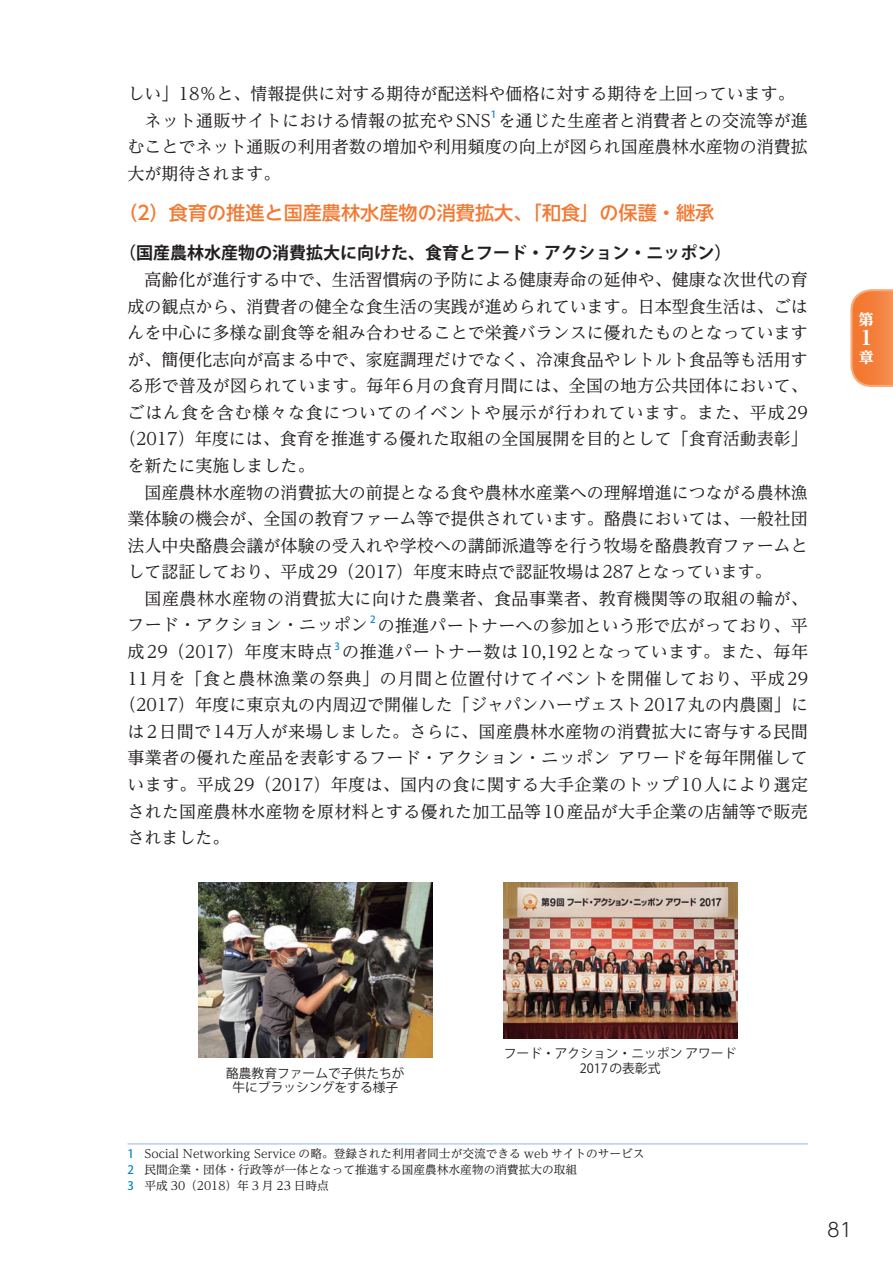
<style>
.page{position:relative;width:893px;height:1263px;background:#fff}
.page>*{position:absolute;margin:0;border:0;box-sizing:border-box;transform-origin:0 0}
.t1{font:800 19.35px "UD Reimin Pr 6 N";color:#fff}
.t2{font:500 19.2px "UD Shin Go NT Pr 6 N";color:#f37932}
.t3{font:300 19.2px "UD Shin Go NT Pr 6 N";color:#231f20}
.t4{font:16.95px/26.5px "UD Reimin Pr 6 N";color:#231f20}
.t5{font:16.95px "UD Reimin Pr 6 N";letter-spacing:.04em;color:#231f20}
.t6{font:16.95px "UD Reimin Pr 6 N";letter-spacing:.025em;color:#231f20}
.t7{font:16.95px "UD Reimin Pr 6 N";letter-spacing:.02em;color:#231f20}
.t8{font:16.95px "UD Reimin Pr 6 N";letter-spacing:.05em;color:#231f20}
.t9{font:16.95px "UD Reimin Pr 6 N";letter-spacing:.03em;color:#231f20}
.t10{font:700 16.95px "Koz Go Pr 6 N";color:#231f20}
.t11{font:800 14.85px "UD Reimin Pr 6 N";color:#fff}
.t12{font:12.75px/14.9px "Koz Go Pr 6 N";color:#231f20;text-align:center}
.t13{font:11.7px/15.9px "UD Reimin Pr 6 N";color:#231f20}
.t14{font:500 9.9px "Koz Go Pr 6 N";color:#0c88cb}
.s1{font-family:"Koz Go Pr 6 N";font-weight:500;color:#0c88cb}
</style>
<div class="page">
<img style="left:198px;top:882px;width:234px;height:176px">
<img style="left:503px;top:882px;width:234px;height:156px">
<hr style="left:128px;top:1143px;width:680px;height:1px;background:#8db7e1">
<svg style="left:850px;top:289px;width:43px;height:98px;background:#f48b4d"></svg>
<p class="t4" style="left:145px;top:80px;width:652px;text-indent:-17px">しい」18％と、情報提供に対する期待が配送料や価格に対する期待を上回っています。ネット通販サイトにおける情報の拡充やSNS</p>
<p class="t14" style="left:491px;top:109px;width:7px">1</p>
<p class="t4" style="left:128px;top:106px;width:682px;text-align:justify;text-indent:371px">を通じた生産者と消費者との交流等が進むことでネット通販の利用者数の増加や利用頻度の向上が図られ国産農林水産物の消費拡大が期待されます。</p>
<p class="t2" style="left:118px;top:198px;width:598px">（2）食育の推進と国産農林水産物の消費拡大、「和食」の保護・継承</p>
<p class="t10" style="left:119px;top:244px;width:614px">（国産農林水産物の消費拡大に向けた、食育とフード・アクション・ニッポン）</p>
<p class="t4" style="left:145px;top:266px;width:665px">高齢化が進行する中で、生活習慣病の予防による健康寿命の延伸や、健康な次世代の育</p>
<p class="t4" style="left:128px;top:292px;width:682px">成の観点から、消費者の健全な食生活の実践が進められています。日本型食生活は、ごは</p>
<p class="t4" style="left:128px;top:319px;width:682px">んを中心に多様な副食等を組み合わせることで栄養バランスに優れたものとなっています</p>
<p class="t4" style="left:128px;top:346px;width:682px">が、簡便化志向が高まる中で、家庭調理だけでなく、冷凍食品やレトルト食品等も活用す</p>
<p class="t4" style="left:128px;top:372px;width:682px">る形で普及が図られています。毎年6月の食育月間には、全国の地方公共団体において、</p>
<p class="t8" style="left:128px;top:399px;width:682px">ごはん食を含む様々な食についてのイベントや展示が行われています。また、平成29</p>
<p class="t4" style="left:119px;top:425px;width:690px">（2017）年度には、食育を推進する優れた取組の全国展開を目的として「食育活動表彰」</p>
<p class="t4" style="left:128px;top:452px;width:189px">を新たに実施しました。</p>
<p class="t4" style="left:145px;top:478px;width:665px">国産農林水産物の消費拡大の前提となる食や農林水産業への理解増進につながる農林漁</p>
<p class="t4" style="left:128px;top:505px;width:682px">業体験の機会が、全国の教育ファーム等で提供されています。酪農においては、一般社団</p>
<p class="t4" style="left:128px;top:531px;width:682px">法人中央酪農会議が体験の受入れや学校への講師派遣等を行う牧場を酪農教育ファームと</p>
<p class="t4" style="left:128px;top:558px;width:646px">して認証しており、平成29（2017）年度末時点で認証牧場は287となっています。</p>
<p class="t9" style="left:145px;top:585px;width:665px">国産農林水産物の消費拡大に向けた農業者、食品事業者、教育機関等の取組の輪が、</p>
<p class="t4" style="left:128px;top:611px;width:242px">フード・アクション・ニッポン</p>
<p class="t14" style="left:370px;top:614px;width:7px">2</p>
<p class="t4" style="left:378px;top:611px;width:431px">の推進パートナーへの参加という形で広がっており、平</p>
<p class="t5" style="left:128px;top:638px;width:206px">成29（2017）年度末時点</p>
<p class="t14" style="left:334px;top:641px;width:7px">3</p>
<p class="t5" style="left:342px;top:638px;width:467px">の推進パートナー数は10,192となっています。また、毎年</p>
<p class="t5" style="left:128px;top:664px;width:682px">11月を「食と農林漁業の祭典」の月間と位置付けてイベントを開催しており、平成29</p>
<p class="t4" style="left:119px;top:691px;width:690px">（2017）年度に東京丸の内周辺で開催した「ジャパンハーヴェスト2017丸の内農園」に</p>
<p class="t7" style="left:128px;top:718px;width:682px">は2日間で14万人が来場しました。さらに、国産農林水産物の消費拡大に寄与する民間</p>
<p class="t4" style="left:128px;top:744px;width:682px">事業者の優れた産品を表彰するフード・アクション・ニッポンアワードを毎年開催して</p>
<p class="t6" style="left:128px;top:771px;width:682px">います。平成29（2017）年度は、国内の食に関する大手企業のトップ10人により選定</p>
<p class="t4" style="left:128px;top:797px;width:682px">された国産農林水産物を原材料とする優れた加工品等10産品が大手企業の店舗等で販売</p>
<p class="t4" style="left:128px;top:824px;width:104px">されました。</p>
<p class="t11" style="left:859px;top:307px;width:16px">第</p>
<p class="t1" style="left:860px;top:322px;width:11px">1</p>
<p class="t11" style="left:859px;top:345px;width:16px">章</p>
<p class="t12" style="left:226px;top:1066px;width:180px">酪農教育ファームで子供たちが牛にブラッシングをする様子</p>
<p class="t12" style="left:504px;top:1046px;width:234px">フード・アクション・ニッポン アワード<br>2017 の表彰式</p>
<p class="t13" style="left:128px;top:1146px;width:518px"><span class="s1">1</span> Social Networking Service の略。登録された利用者同士が交流できる web サイトのサービス<br><span class="s1">2</span> 民間企業・団体・行政等が一体となって推進する国産農林水産物の消費拡大の取組<br><span class="s1">3</span> 平成 30（2018）年 3 月 23 日時点</p>
<p class="t3" style="left:827px;top:1214px;width:27px">81</p>
</div>
